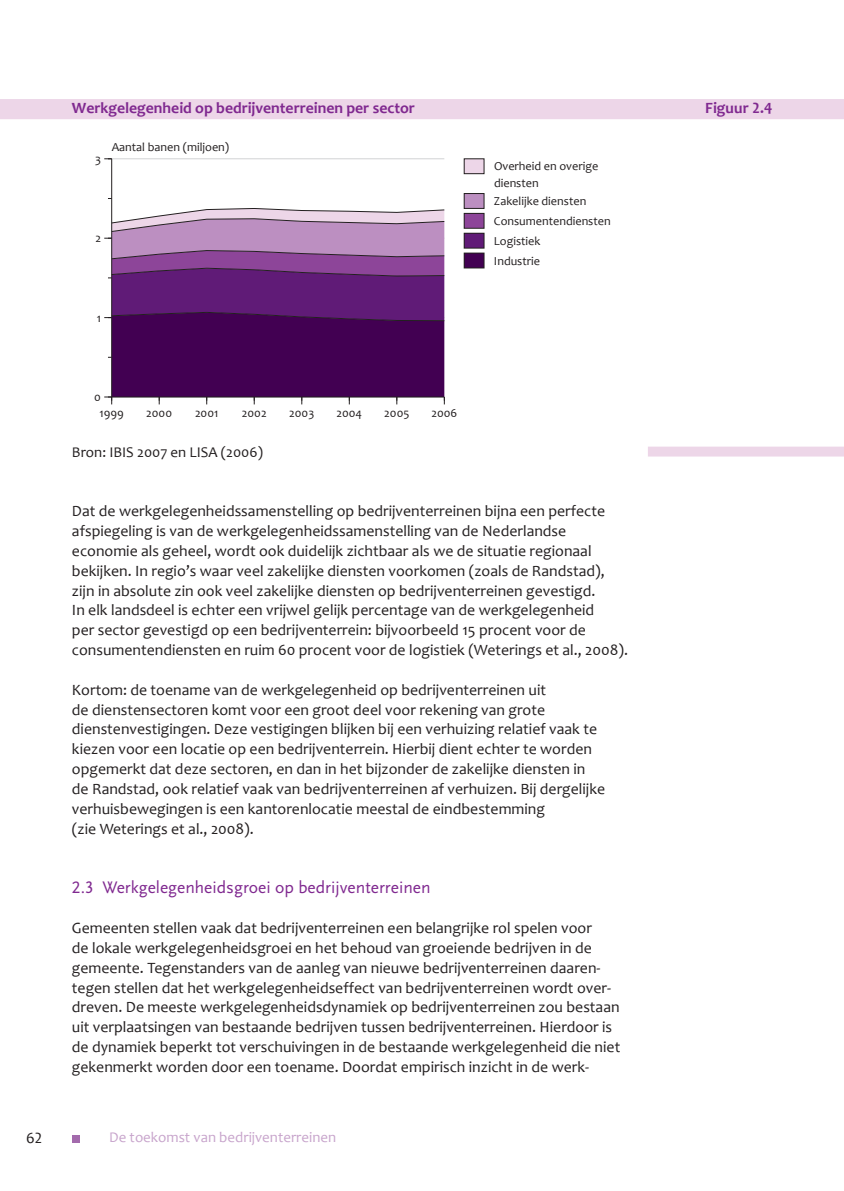
<style>
.page{position:relative;width:844px;height:1191px;background:#fff}
.page>*{position:absolute;margin:0;border:0;box-sizing:border-box;transform-origin:0 0}
.t1{font:17.5px "Scala Sans Pro";color:#802990}
.t2{font:15.75px/19.8px "Candara";color:#231f20}
.t3{font:700 15.75px "Candara";color:#802990}
.t4{font:14.88px "Candara";color:#c8a5cc}
.t5{font:14.88px "Candara";color:#231f20}
.t6{font:12.25px/19.8px "Candara";color:#231f20}
</style>
<div class="page">
<div style="left:72px;top:1135px;width:7px;height:7px;background:#a36aac"></div>
<div style="left:0;top:99px;width:843px;height:20px;background:#edd6e8"></div>
<div style="left:52px;top:79px;width:595px;height:358px;background:#fff"></div>
<div style="left:52px;top:100px;width:595px;height:18px;background:#edd6e8"></div>
<hr style="left:112px;top:158px;width:332px;height:1px;background:#d1d2d4">
<hr style="left:111px;top:159px;width:1px;height:238px;background:#231f20">
<svg style="left:104px;top:208px;width:341px;height:196px"></svg>
<div style="left:464px;top:159px;width:20px;height:15px;background:#edd6e8"></div>
<div style="left:464px;top:158px;width:20px;height:16px;border:1px solid #231f20"></div>
<div style="left:464px;top:193px;width:20px;height:15px;background:#bc8fc1"></div>
<div style="left:464px;top:193px;width:20px;height:16px;border:1px solid #231f20"></div>
<div style="left:464px;top:213px;width:20px;height:15px;background:#8d4599"></div>
<div style="left:464px;top:213px;width:20px;height:15px;border:1px solid #231f20"></div>
<div style="left:464px;top:233px;width:20px;height:15px;background:#601b77"></div>
<div style="left:464px;top:233px;width:20px;height:15px;border:1px solid #231f20"></div>
<div style="left:464px;top:253px;width:20px;height:15px;background:#420052"></div>
<div style="left:464px;top:253px;width:20px;height:15px;border:1px solid #231f20"></div>
<div style="left:647px;top:446px;width:196px;height:10px;background:#edd6e8"></div>
<svg style="left:843px;top:99px;width:1px;height:20px"></svg>
<p class="t3" style="left:72px;top:99px;width:344px">Werkgelegenheid op bedrijventerreinen per sector</p>
<p class="t3" style="left:705px;top:98px;width:68px">Figuur 2.4</p>
<p class="t6" style="left:95px;top:149px;width:7px">3</p>
<p class="t6" style="left:112px;top:137px;width:119px">Aantal banen (miljoen)</p>
<p class="t6" style="left:95px;top:229px;width:7px">2</p>
<p class="t6" style="left:97px;top:308px;width:6px">1</p>
<p class="t6" style="left:94px;top:387px;width:8px">0</p>
<p class="t6" style="left:99px;top:403px;width:26px">1999</p>
<p class="t6" style="left:146px;top:403px;width:27px">2000</p>
<p class="t6" style="left:195px;top:403px;width:25px">2001</p>
<p class="t6" style="left:242px;top:403px;width:26px">2002</p>
<p class="t6" style="left:289px;top:403px;width:27px">2003</p>
<p class="t6" style="left:336px;top:403px;width:27px">2004</p>
<p class="t6" style="left:384px;top:403px;width:27px">2005</p>
<p class="t6" style="left:431px;top:403px;width:27px">2006</p>
<p class="t5" style="left:72px;top:443px;width:192px">Bron: IBIS 2007 en LISA (2006)</p>
<p class="t6" style="left:494px;top:158px;width:106px;line-height:16.4px">Overheid en overige diensten</p>
<p class="t6" style="left:494px;top:191px;width:118px">Zakelijke diensten<br>Consumentendiensten<br>Logistiek<br>Industrie</p>
<p class="t2" style="left:72px;top:501px;width:557px">Dat de werkgelegenheidssamenstelling op bedrijventerreinen bijna een perfecte afspiegeling is van de werkgelegenheidssamenstelling van de Nederlandse economie als geheel, wordt ook duidelijk zichtbaar als we de situatie regionaal bekijken. In regio’s waar veel zakelijke diensten voorkomen (zoals de Randstad), zijn in absolute zin ook veel zakelijke diensten op bedrijventerreinen gevestigd.<br>In elk landsdeel is echter een vrijwel gelijk percentage van de werkgelegenheid<br>per sector gevestigd op een bedrijventerrein: bijvoorbeeld 15 procent voor de consumentendiensten en ruim 60 procent voor de logistiek (Weterings et al., 2008).</p>
<p class="t2" style="left:72px;top:680px;width:534px">Kortom: de toename van de werkgelegenheid op bedrijventerreinen uit<br>de dienstensectoren komt voor een groot deel voor rekening van grote dienstenvestigingen. Deze vestigingen blijken bij een verhuizing relatief vaak te kiezen voor een locatie op een bedrijventerrein. Hierbij dient echter te worden opgemerkt dat deze sectoren, en dan in het bijzonder de zakelijke diensten in de Randstad, ook relatief vaak van bedrijventerreinen af verhuizen. Bij dergelijke verhuisbewegingen is een kantorenlocatie meestal de eindbestemming<br>(zie Weterings et al., 2008).</p>
<p class="t1" style="left:72px;top:877px;width:360px">2.3 Werkgelegenheidsgroei op bedrijventerreinen</p>
<p class="t2" style="left:72px;top:918px;width:549px">Gemeenten stellen vaak dat bedrijventerreinen een belangrijke rol spelen voor<br>de lokale werkgelegenheidsgroei en het behoud van groeiende bedrijven in de gemeente. Tegenstanders van de aanleg van nieuwe bedrijventerreinen daaren&shy;tegen stellen dat het werkgelegenheidseffect van bedrijventerreinen wordt over&shy;dreven. De meeste werkgelegenheidsdynamiek op bedrijventerreinen zou bestaan uit verplaatsingen van bestaande bedrijven tussen bedrijventerreinen. Hierdoor is de dynamiek beperkt tot verschuivingen in de bestaande werkgelegenheid die niet gekenmerkt worden door een toename. Doordat empirisch inzicht in de werk-</p>
<p class="t2" style="left:26px;top:1127px;width:17px">62</p>
<p class="t4" style="left:109px;top:1128px;width:228px">De toekomst van bedrijventerreinen</p>
</div>
